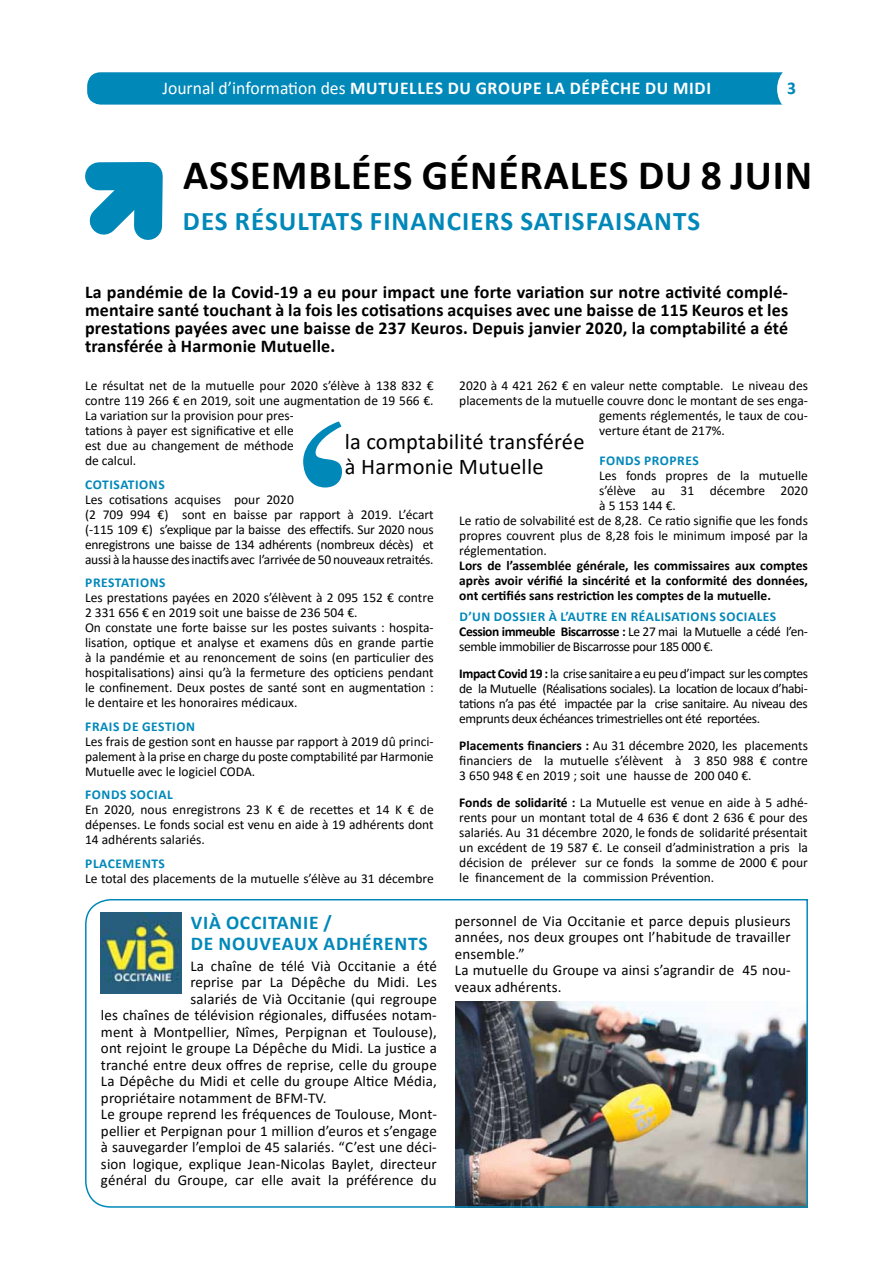
<style>
.page{position:relative;width:893px;height:1263px;background:#fff}
.page>*{position:absolute;margin:0;border:0;box-sizing:border-box;transform-origin:0 0}
.t1{font:700 42px "Calibri";letter-spacing:.02em;color:#000}
.t2{font:700 27px "Calibri";letter-spacing:.04em;color:#0088b9}
.t3{font:22.5px/25.5px "Calibri";letter-spacing:.01em;color:#000}
.t4{font:700 19.5px/21px "Calibri";letter-spacing:.04em;color:#0088b9}
.t5{font:700 18px/18px "Calibri";letter-spacing:.01em;color:#000;text-align:justify}
.t6{font:700 18px "Calibri";letter-spacing:.04em;color:#fff}
.t7{font:700 18px "Calibri";color:#0088b9}
.t8{font:15px/16.5px "Calibri";letter-spacing:.01em;color:#000}
.t9{font:13.5px/15px "Calibri";color:#000;text-align:justify}
.t10{font:13.5px/15px "Calibri";letter-spacing:-.02em;color:#000}
.t11{font:700 13.5px/15px "Calibri";color:#000;text-align:justify}
.t12{font:13.5px/15px "Calibri";letter-spacing:-.03em;color:#000}
.t13{font:700 13.5px "Calibri";letter-spacing:.04em;color:#0088b9}
.s1{font-weight:400}
.s2{font-weight:700;color:#0088b9}
.s3{font-weight:700}
</style>
<div class="page">
<div style="left:87px;top:72px;width:695px;height:33px;background:#0088b9"></div>
<svg style="left:303px;top:421px;width:39px;height:66px"></svg>
<div style="left:777px;top:61px;width:56px;height:56px;background:#fff;border-radius:50%"></div>
<svg style="left:85px;top:162px;width:78px;height:78px"></svg>
<svg style="left:85px;top:899px;width:723px;height:309px"></svg>
<h3 class="t6" style="left:162px;top:75px;width:550px"><span class="s1">Journal d’information des</span> mutuelles du Groupe La Dépêche du Midi</h3>
<h3 class="t7" style="left:787px;top:75px;width:10px">3</h3>
<h1 class="t1" style="left:183px;top:146px;width:115px">Assembl</h1>
<h1 class="t1" style="left:351px;top:146px;width:457px">ées générales du 8 juin</h1>
<h2 class="t2" style="left:183px;top:202px;width:519px">Des résultats financiers satisfaisants</h2>
<p class="t5" style="left:85px;top:282px;width:705px">La pandémie de la Covid-19 a eu pour impact une forte variation sur notre activité complé&shy;mentaire santé touchant à la fois les cotisations acquises avec une baisse de 115 Keuros et les prestations payées avec une baisse de 237 Keuros. Depuis janvier 2020, la comptabilité a été transférée à Harmonie Mutuelle.</p>
<p class="t9" style="left:459px;top:378px;width:350px">2020 à 4 421 262 € en valeur nette comptable. Le niveau des</p>
<p class="t9" style="left:459px;top:393px;width:350px">placements de la mutuelle couvre donc le montant de ses enga-</p>
<p class="t9" style="left:599px;top:408px;width:210px">gements réglementés, le taux de cou-</p>
<p class="t9" style="left:599px;top:423px;width:127px">verture étant de 217%.</p>
<p class="t13" style="left:599px;top:451px;width:101px">Fonds propres</p>
<p class="t9" style="left:599px;top:468px;width:210px">Les fonds propres de la mutuelle</p>
<p class="t9" style="left:599px;top:483px;width:210px">s’élève au 31 décembre 2020</p>
<p class="t9" style="left:599px;top:498px;width:78px">à 5 153 144 €.</p>
<p class="t9" style="left:459px;top:513px;width:350px">Le ratio de solvabilité est de 8,28. Ce ratio signifie que les fonds</p>
<p class="t9" style="left:459px;top:528px;width:350px">propres couvrent plus de 8,28 fois le minimum imposé par la</p>
<p class="t9" style="left:459px;top:543px;width:89px">réglementation.</p>
<p class="t11" style="left:459px;top:558px;width:350px">Lors de l’assemblée générale, les commissaires aux comptes après avoir vérifié la sincérité et la conformité des données, ont certifiés sans restriction les comptes de la mutuelle.</p>
<p class="t12" style="left:459px;top:608px;width:350px"><span class="s2">D’un dossier à l’autre en Réalisations sociales<br></span><span class="s3">Cession immeuble Biscarrosse :</span> Le 27 mai la Mutuelle a cédé l’en&shy;semble immobilier de Biscarrosse pour 185 000 €.</p>
<p class="t9" style="left:459px;top:665px;width:350px"><span class="s3">Impact Covid 19 :</span> la crise sanitaire a eu peu d’impact sur les comptes de la Mutuelle (Réalisations sociales). La location de locaux d’habi&shy;tations n’a pas été impactée par la crise sanitaire. Au niveau des emprunts deux échéances trimestrielles ont été reportées.</p>
<p class="t9" style="left:459px;top:737px;width:350px"><span class="s3">Placements financiers :</span> Au 31 décembre 2020, les placements financiers de la mutuelle s’élèvent à 3 850 988 € contre 3 650 948 € en 2019 ; soit une hausse de 200 040 €.</p>
<p class="t9" style="left:459px;top:794px;width:350px"><span class="s3">Fonds de solidarité :</span> La Mutuelle est venue en aide à 5 adhé&shy;rents pour un montant total de 4 636 € dont 2 636 € pour des salariés. Au 31 décembre 2020, le fonds de solidarité présentait un excédent de 19 587 €. Le conseil d’administration a pris la décision de prélever sur ce fonds la somme de 2000 € pour le financement de la commission Prévention.</p>
<p class="t9" style="left:85px;top:378px;width:350px;text-align:left">Le résultat net de la mutuelle pour 2020 s’élève à 138 832 € contre 119 266 € en 2019, soit une augmentation de 19 566 €.<br>La variation sur la provision pour pres-<br>tations à payer est significative et elle<br>est due au changement de méthode<br>de calcul.</p>
<p class="t13" style="left:85px;top:475px;width:81px">Cotisations</p>
<p class="t10" style="left:85px;top:491px;width:350px">Les cotisations acquises pour 2020<br>(2 709 994 €) sont en baisse par rapport à 2019. L’écart (-115 109 €) s’explique par la baisse des effectifs. Sur 2020 nous enregistrons une baisse de 134 adhérents (nombreux décès) et aussi à la hausse des inactifs avec l’arrivée de 50 nouveaux retraités.</p>
<p class="t13" style="left:85px;top:573px;width:82px">Prestations</p>
<p class="t9" style="left:85px;top:590px;width:350px;text-align:left">Les prestations payées en 2020 s’élèvent à 2 095 152 € contre 2 331 656 € en 2019 soit une baisse de 236 504 €.<br>On constate une forte baisse sur les postes suivants : hospita&shy;lisation, optique et analyse et examens dûs en grande partie à la pandémie et au renoncement de soins (en particulier des hospitalisations) ainsi qu’à la fermeture des opticiens pendant le confinement. Deux postes de santé sont en augmentation : le dentaire et les honoraires médicaux.</p>
<p class="t13" style="left:85px;top:717px;width:109px">Frais de g estion</p>
<p class="t9" style="left:85px;top:733px;width:350px">Les frais de gestion sont en hausse par rapport à 2019 dû princi&shy;palement à la prise en charge du poste comptabilité par Harmonie Mutuelle avec le logiciel CODA.</p>
<p class="t13" style="left:85px;top:785px;width:87px">Fonds social</p>
<p class="t9" style="left:85px;top:802px;width:350px">En 2020, nous enregistrons 23 K € de recettes et 14 K € de dépenses. Le fonds social est venu en aide à 19 adhérents dont 14 adhérents salariés.</p>
<p class="t13" style="left:85px;top:854px;width:81px">Placements</p>
<p class="t9" style="left:85px;top:870px;width:350px">Le total des placements de la mutuelle s’élève au 31 décembre</p>
<h3 class="t3" style="left:345px;top:428px;width:241px">la comptabilité transférée à Harmonie Mutuelle</h3>
<h3 class="t4" style="left:191px;top:911px;width:238px">Vià Occitanie /<br>De nouveaux adhérents</h3>
<p class="t8" style="left:190px;top:957px;width:248px">La chaîne de télé Vià Occitanie a été</p>
<p class="t8" style="left:190px;top:973px;width:248px">reprise par La Dépêche du Midi. Les</p>
<p class="t8" style="left:190px;top:990px;width:248px">salariés de Vià Occitanie (qui regroupe</p>
<p class="t8" style="left:101px;top:1006px;width:337px">les chaînes de télévision régionales, diffusées notam-</p>
<p class="t8" style="left:101px;top:1023px;width:337px">ment à Montpellier, Nîmes, Perpignan et Toulouse),</p>
<p class="t8" style="left:101px;top:1039px;width:337px">ont rejoint le groupe La Dépêche du Midi. La justice a</p>
<p class="t8" style="left:101px;top:1056px;width:337px">tranché entre deux offres de reprise, celle du groupe</p>
<p class="t8" style="left:101px;top:1072px;width:337px">La Dépêche du Midi et celle du groupe Altice Média,</p>
<p class="t8" style="left:101px;top:1089px;width:227px">propriétaire notamment de BFM-TV.</p>
<p class="t8" style="left:101px;top:1105px;width:337px">Le groupe reprend les fréquences de Toulouse, Mont-</p>
<p class="t8" style="left:101px;top:1122px;width:337px">pellier et Perpignan pour 1 million d’euros et s’engage</p>
<p class="t8" style="left:101px;top:1138px;width:337px">à sauvegarder l’emploi de 45 salariés. “C’est une déci-</p>
<p class="t8" style="left:101px;top:1155px;width:337px">sion logique, explique Jean-Nicolas Baylet, directeur</p>
<p class="t8" style="left:101px;top:1171px;width:337px">général du Groupe, car elle avait la préférence du</p>
<p class="t8" style="left:455px;top:912px;width:337px">personnel de Via Occitanie et parce depuis plusieurs années, nos deux groupes ont l’habitude de travailler ensemble.”<br>La mutuelle du Groupe va ainsi s’agrandir de 45 nou&shy;veaux adhérents.</p>
</div>
